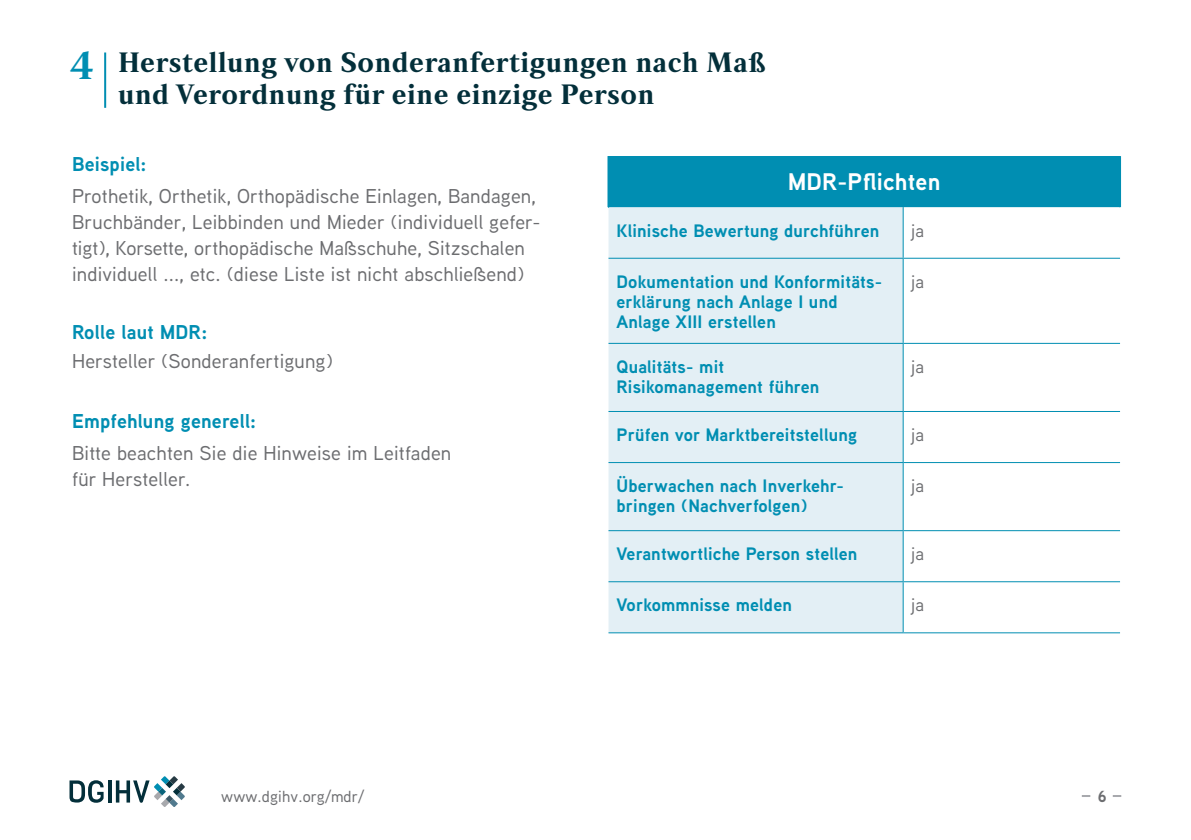
<style>
.page{position:relative;width:1191px;height:840px;background:#fff}
.page>*{position:absolute;margin:0;border:0;box-sizing:border-box;transform-origin:0 0}
.t1{font:700 40px "Strato Pro";color:#008eb2}
.t2{font:700 28px/32px "Strato Pro";letter-spacing:.02em;color:#032f3a}
.t3{font:700 24px "Aaux Next";letter-spacing:.01em;color:#fff}
.t4{font:500 20px/26px "Aaux Next";letter-spacing:.01em;color:#6c6d70}
.t5{font:700 20px "Aaux Next";letter-spacing:.01em;color:#008eb2}
.t6{font:700 18px/20px "Aaux Next";letter-spacing:.01em;color:#008eb2}
.t7{font:500 18px "Aaux Next";letter-spacing:.01em;color:#6c6d70}
.t8{font:500 16px "Aaux Next";letter-spacing:.01em;color:#6c6d70}
.t9{font:700 16px "Aaux Next";color:#6c6d70}
</style>
<div class="page">
<svg style="left:69px;top:780px;width:35px;height:22px"></svg>
<hr style="left:108px;top:780px;width:3px;height:22px;background:#032f3a">
<svg style="left:116px;top:776px;width:69px;height:30px"></svg>
<div style="left:608px;top:156px;width:512px;height:51px;background:#008eb2"></div>
<div style="left:608px;top:207px;width:294px;height:425px;background:#e3eff5"></div>
<svg style="left:903px;top:207px;width:217px;height:425px"></svg>
<svg style="left:903px;top:258px;width:217px;height:204px"></svg>
<hr style="left:607px;top:156px;width:2px;height:51px;background:#008eb2">
<hr style="left:1119px;top:156px;width:2px;height:51px;background:#008eb2">
<hr style="left:902px;top:207px;width:1px;height:50px;background:#008eb2">
<hr style="left:608px;top:257px;width:295px;height:1px;background:#008eb2">
<hr style="left:903px;top:257px;width:217px;height:1px;background:#008eb2">
<hr style="left:902px;top:258px;width:1px;height:84px;background:#008eb2">
<hr style="left:608px;top:342px;width:295px;height:1px;background:#008eb2">
<hr style="left:903px;top:342px;width:217px;height:1px;background:#008eb2">
<hr style="left:902px;top:343px;width:1px;height:68px;background:#008eb2">
<hr style="left:608px;top:411px;width:295px;height:1px;background:#008eb2">
<hr style="left:903px;top:411px;width:217px;height:1px;background:#008eb2">
<hr style="left:902px;top:412px;width:1px;height:50px;background:#008eb2">
<hr style="left:608px;top:462px;width:295px;height:1px;background:#008eb2">
<hr style="left:903px;top:462px;width:217px;height:1px;background:#008eb2">
<hr style="left:902px;top:463px;width:1px;height:67px;background:#008eb2">
<hr style="left:608px;top:530px;width:295px;height:1px;background:#008eb2">
<hr style="left:903px;top:530px;width:217px;height:1px;background:#008eb2">
<hr style="left:902px;top:531px;width:1px;height:50px;background:#008eb2">
<hr style="left:608px;top:581px;width:295px;height:1px;background:#008eb2">
<hr style="left:903px;top:581px;width:217px;height:1px;background:#008eb2">
<hr style="left:902px;top:582px;width:1px;height:50px;background:#008eb2">
<hr style="left:608px;top:632px;width:295px;height:1px;background:#008eb2">
<hr style="left:903px;top:632px;width:217px;height:1px;background:#008eb2">
<hr style="left:104px;top:52px;width:2px;height:56px;background:#008eb2">
<h1 class="t1" style="left:70px;top:40px;width:25px">4</h1>
<h2 class="t2" style="left:118px;top:46px;width:649px">Herstellung von Sonderanfertigungen nach Maß und Verordnung für eine einzige Person</h2>
<p class="t5" style="left:72px;top:150px;width:76px">Beispiel:</p>
<p class="t4" style="left:72px;top:182px;width:470px">Prothetik, Orthetik, Orthopädische Einlagen, Bandagen, Bruchbänder, Leibbinden und Mieder (individuell gefer&shy;tigt), Korsette, orthopädische Maßschuhe, Sitzschalen individuell ..., etc. (diese Liste ist nicht abschließend)</p>
<p class="t5" style="left:72px;top:318px;width:137px">Rolle laut MDR:</p>
<p class="t4" style="left:72px;top:347px;width:262px">Hersteller (Sonderanfertigung)</p>
<p class="t5" style="left:72px;top:407px;width:186px">Empfehlung generell:</p>
<p class="t4" style="left:72px;top:439px;width:381px">Bitte beachten Sie die Hinweise im Leitfaden für Hersteller.</p>
<p class="t3" style="left:788px;top:164px;width:154px">MDR-Pflichten</p>
<p class="t6" style="left:616px;top:220px;width:264px">Klinische Bewertung durchführen</p>
<p class="t7" style="left:911px;top:218px;width:14px">ja</p>
<p class="t6" style="left:616px;top:271px;width:267px">Dokumentation und Konformitäts&shy;erklärung nach Anlage I und<br>Anlage XIII erstellen</p>
<p class="t7" style="left:911px;top:269px;width:14px">ja</p>
<p class="t6" style="left:616px;top:356px;width:204px">Qualitäts- mit<br>Risikomanagement führen</p>
<p class="t7" style="left:911px;top:354px;width:14px">ja</p>
<p class="t6" style="left:616px;top:424px;width:242px">Prüfen vor Marktbereitstellung</p>
<p class="t7" style="left:911px;top:422px;width:14px">ja</p>
<p class="t6" style="left:616px;top:475px;width:229px">Überwachen nach Inverkehr&shy;bringen (Nachverfolgen)</p>
<p class="t7" style="left:911px;top:473px;width:14px">ja</p>
<p class="t6" style="left:616px;top:543px;width:242px">Verantwortliche Person stellen</p>
<p class="t7" style="left:911px;top:541px;width:14px">ja</p>
<p class="t6" style="left:616px;top:594px;width:177px">Vorkommnisse melden</p>
<p class="t7" style="left:911px;top:592px;width:14px">ja</p>
<p class="t8" style="left:221px;top:784px;width:145px">www.dgihv.org/mdr/</p>
<p class="t9" style="left:1097px;top:784px;width:10px">6</p>
</div>
